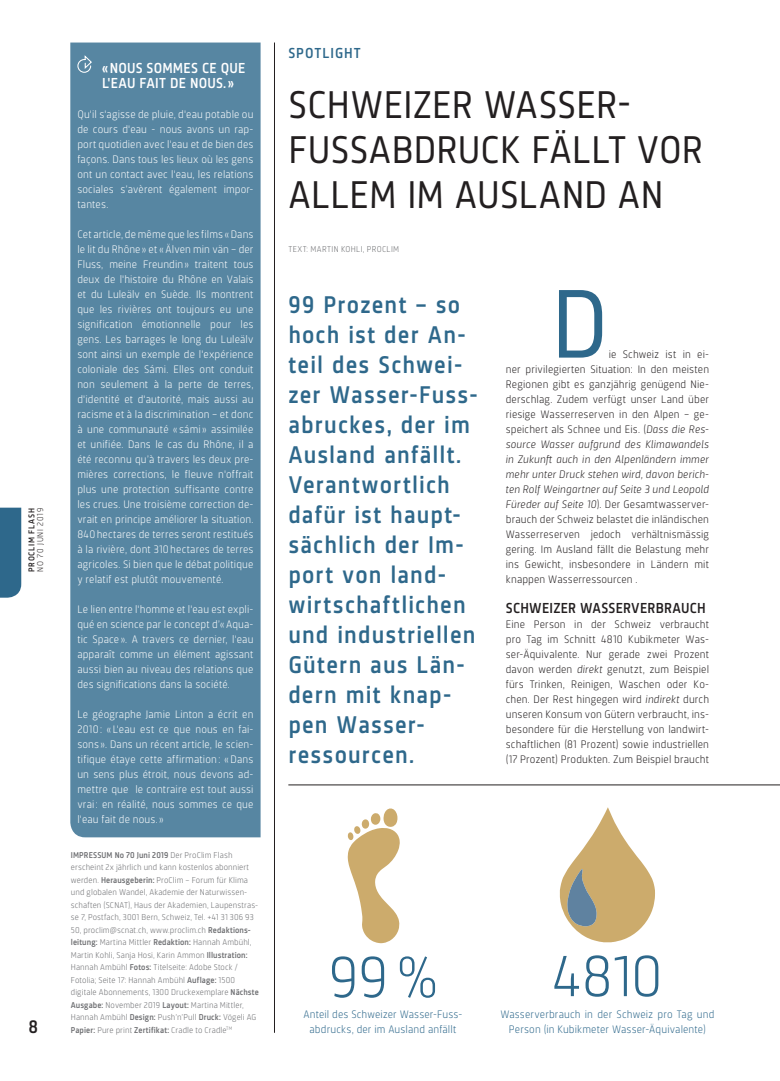
<style>
.page{position:relative;width:780px;height:1081px;background:#fff}
.page>*{position:absolute;margin:0;border:0;box-sizing:border-box;transform-origin:0 0}
.Buchstabe_Textstart{font:100.75px "Sinews Sans Pro";color:#2e688b}
.Fliesstext_light_9{font:300 60px "Sinews Sans Pro";letter-spacing:-.005em;color:#2e688b}
.Haupttitel_regular_3{font:40px/45px "Sinews Sans Pro";letter-spacing:.005em;color:#231f20}
.Lead_medium_20{font:500 25px/30px "Sinews Sans Pro";letter-spacing:.045em;color:#2e688b}
.t1{font:500 18.75px "Sinews Sans Pro";color:#231f20}
.Untertitel_medium_12{font:500 15px/15px "Sinews Sans Pro";letter-spacing:.01em;color:#fff}
.Untertitel_medium_12-2{font:500 15px "Sinews Sans Pro";letter-spacing:.01em;color:#231f20}
.t2{font:500 15px "Sinews Sans Pro";letter-spacing:.07em;color:#2e688b}
.Übersetzung{font:300 11.25px/15px "Sinews Sans Pro";letter-spacing:.01em;color:#fff;text-align:justify}
.Fliesstext_light_9-2{font:300 11.25px/15px "Sinews Sans Pro";letter-spacing:.01em;color:#231f20;text-align:justify}
.Einzug_light_9{font:300 11.25px/15px "Sinews Sans Pro";letter-spacing:.01em;color:#2e688b;text-align:center}
.Impressum{font:300 8.75px/12.5px "Sinews Sans Pro";letter-spacing:.01em;color:#6c6d70}
.Autor_ligt_70_versal{font:300 8.75px "Sinews Sans Pro";letter-spacing:.045em;color:#6c6d70}
.t3{font:500 8.75px "Sinews Sans Pro";letter-spacing:.09em;color:#231f20}
.t4{font:300 8.75px "Sinews Sans Pro";letter-spacing:.09em;color:#231f20}
.s1{font-weight:500}
.s2{font-style:italic}
</style>
<div class="page">
<div style="left:0;top:508px;width:21px;height:90px;background:#2e688b"></div>
<hr style="left:288px;top:784px;width:492px;height:1px;background:#231f20">
<svg style="left:347px;top:808px;width:53px;height:135px"></svg>
<svg style="left:560px;top:807px;width:95px;height:135px"></svg>
<hr style="left:274px;top:43px;width:1px;height:990px;background:#231f20">
<div style="left:70px;top:43px;width:190px;height:794px;background:#5786a2"></div>
<svg style="left:77px;top:55px;width:15px;height:18px"></svg>
<p class="t3" style="left:27px;top:572px;width:66px;rotate:-90deg">PROCLIM FLASH</p>
<p class="t4" style="left:35px;top:571px;width:65px;rotate:-90deg">NO 70 JUNI 2019</p>
<h3 class="t1" style="left:28px;top:1016px;width:11px">8</h3>
<p class="Untertitel_medium_12" style="left:102px;top:60px;width:144px">«NOUS SOMMES CE QUE<br>L'EAU FAIT DE NOUS.»</p>
<p class="Übersetzung" style="left:77px;top:106px;width:178px">Qu'il s'agisse de pluie, d'eau potable ou de cours d'eau - nous avons un rap&shy;port quotidien avec l'eau et de bien des façons. Dans tous les lieux où les gens ont un contact avec l'eau, les relations sociales s’avèrent également impor&shy;tantes.</p>
<p class="Übersetzung" style="left:77px;top:226px;width:178px">Cet article, de même que les films «Dans le lit du Rhône» et «Älven min vän – der Fluss, meine Freundin» traitent tous deux de l'histoire du Rhône en Valais et du Luleälv en Suède. Ils montrent que les rivières ont toujours eu une signification émotionnelle pour les gens. Les barrages le long du Luleälv sont ainsi un exemple de l'expérience coloniale des Sámi. Elles ont conduit non seulement à la perte de terres, d'identité et d'autorité, mais aussi au racisme et à la discrimination – et donc à une communauté « sámi» assimilée et unifiée. Dans le cas du Rhône, il a été reconnu qu’à travers les deux pre&shy;mières corrections, le fleuve n'offrait plus une protection suffisante contre les crues. Une troisième correction de&shy;vrait en principe améliorer la situation.<br>840hectares de terres seront restitués à la rivière, dont 310hectares de terres agricoles. Si bien que le débat politique y relatif est plutôt mouvementé.</p>
<p class="Übersetzung" style="left:77px;top:601px;width:177px">Le lien entre l'homme et l'eau est expli&shy;qué en science par le concept d’«Aqua&shy;tic Space ». A travers ce dernier, l'eau apparaît comme un élément agissant aussi bien au niveau des relations que des significations dans la société.</p>
<p class="Übersetzung" style="left:77px;top:706px;width:177px">Le géographe Jamie Linton a écrit en 2010: « L'eau est ce que nous en fai&shy;sons ». Dans un récent article, le scien&shy;tifique étaye cette affirmation: «Dans un sens plus étroit, nous devons ad&shy;mettre que le contraire est tout aussi vrai : en réalité, nous sommes ce que l'eau fait de nous.»</p>
<p class="Impressum" style="left:71px;top:848px;width:189px"><span class="s1">IMPRESSUM No 70 Juni 2019</span> Der ProClim Flash erscheint 2x jährlich und kann kostenlos abonniert werden. <span class="s1">Herausgeberin:</span> ProClim – Forum für Klima und globalen Wandel, Akademie der Naturwissen&shy;schaften (SCNAT), Haus der Akademien, Laupenstras&shy;se 7, Postfach, 3001 Bern, Schweiz, Tel. +41 31 306 93<br>50, proclim@scnat.ch, www.proclim.ch <span class="s1">Redaktions&shy;leitung:</span> Martina Mittler <span class="s1">Redaktion:</span> Hannah Ambühl, Martin Kohli, Sanja Hosi, Karin Ammon <span class="s1">Illustration:<br></span>Hannah Ambühl <span class="s1">Fotos:</span> Titelseite: Adobe Stock / Fotolia; Seite 17: Hannah Ambühl <span class="s1">Auflage:</span> 1500 digitale Abonnements, 1300 Druckexemplare <span class="s1">Nächste Ausgabe:</span> November 2019 <span class="s1">Layout:</span> Martina Mittler, Hannah Ambühl <span class="s1">Design:</span> Push’n’Pull <span class="s1">Druck:</span> Vögeli AG <span class="s1">Papier:</span> Pure print <span class="s1">Zertifikat:</span> Cradle to Cradle<sup>TM</sup></p>
<p class="t2" style="left:288px;top:44px;width:74px">SPOTLIGHT</p>
<p class="Haupttitel_regular_3" style="left:288px;top:82px;width:416px">SCHWEIZER WASSER-<br>FUSSABDRUCK FÄLLT VOR<br>ALLEM IM AUSLAND AN</p>
<p class="Autor_ligt_70_versal" style="left:288px;top:245px;width:112px">TEXT: MARTIN KOHLI, PROCLIM</p>
<p class="Lead_medium_20" style="left:288px;top:289px;width:191px">99 Prozent – so hoch ist der An&shy;teil des Schwei&shy;zer Wasser-Fuss&shy;abruckes, der im<br>Ausland anfällt.<br>Verantwortlich dafür ist haupt&shy;sächlich der Im&shy;port von land&shy;wirtschaftlichen und industriellen<br>Gütern aus Län&shy;dern mit knap&shy;pen Wasser&shy;ressourcen.</p>
<p class="Buchstabe_Textstart" style="left:551px;top:269px;width:59px">D</p>
<p class="Fliesstext_light_9-2" style="left:506px;top:346px;width:205px;text-indent:103px">ie Schweiz ist in ei&shy;ner privilegierten Situation: In den meisten Regionen gibt es ganzjährig genügend Nie&shy;derschlag. Zudem verfügt unser Land über riesige Wasserreserven in den Alpen – ge&shy;speichert als Schnee und Eis. (<span class="s2">Dass die Res&shy;source Wasser aufgrund des Klimawandels in Zukunft auch in den Alpenländern immer mehr unter Druck stehen wird, davon berich&shy;ten Rolf Weingartner auf Seite 3 und Leopold Füreder auf Seite 10</span>). Der Gesamtwasserver&shy;brauch der Schweiz belastet die inländischen Wasserreserven jedoch verhältnismässig gering. Im Ausland fällt die Belastung mehr ins Gewicht, insbesondere in Ländern mit knappen Wasserressourcen .</p>
<p class="Untertitel_medium_12-2" style="left:506px;top:599px;width:201px">SCHWEIZER WASSERVERBRAUCH</p>
<p class="Fliesstext_light_9-2" style="left:506px;top:616px;width:205px">Eine Person in der Schweiz verbraucht pro Tag im Schnitt 4810 Kubikmeter Was&shy;ser-Äquivalente. Nur gerade zwei Prozent davon werden <span class="s2">direkt</span> genutzt, zum Beispiel fürs Trinken, Reinigen, Waschen oder Ko&shy;chen. Der Rest hingegen wird <span class="s2">indirekt</span> durch unseren Konsum von Gütern verbraucht, ins&shy;besondere für die Herstellung von landwirt&shy;schaftlichen (81 Prozent) sowie industriellen (17 Prozent) Produkten. Zum Beispiel braucht</p>
<p class="Fliesstext_light_9" style="left:328px;top:944px;width:112px">99%</p>
<p class="Einzug_light_9" style="left:309px;top:1021px;width:148px">abdrucks, der im Ausland anfällt</p>
<p class="Einzug_light_9" style="left:303px;top:1006px;width:160px">Anteil des Schweizer Wasser-Fuss-</p>
<p class="Fliesstext_light_9" style="left:552px;top:943px;width:112px">4810</p>
<p class="Einzug_light_9" style="left:500px;top:1006px;width:215px">Wasserverbrauch in der Schweiz pro Tag und<br>Person (in Kubikmeter Wasser-Äquivalente)</p>
</div>
